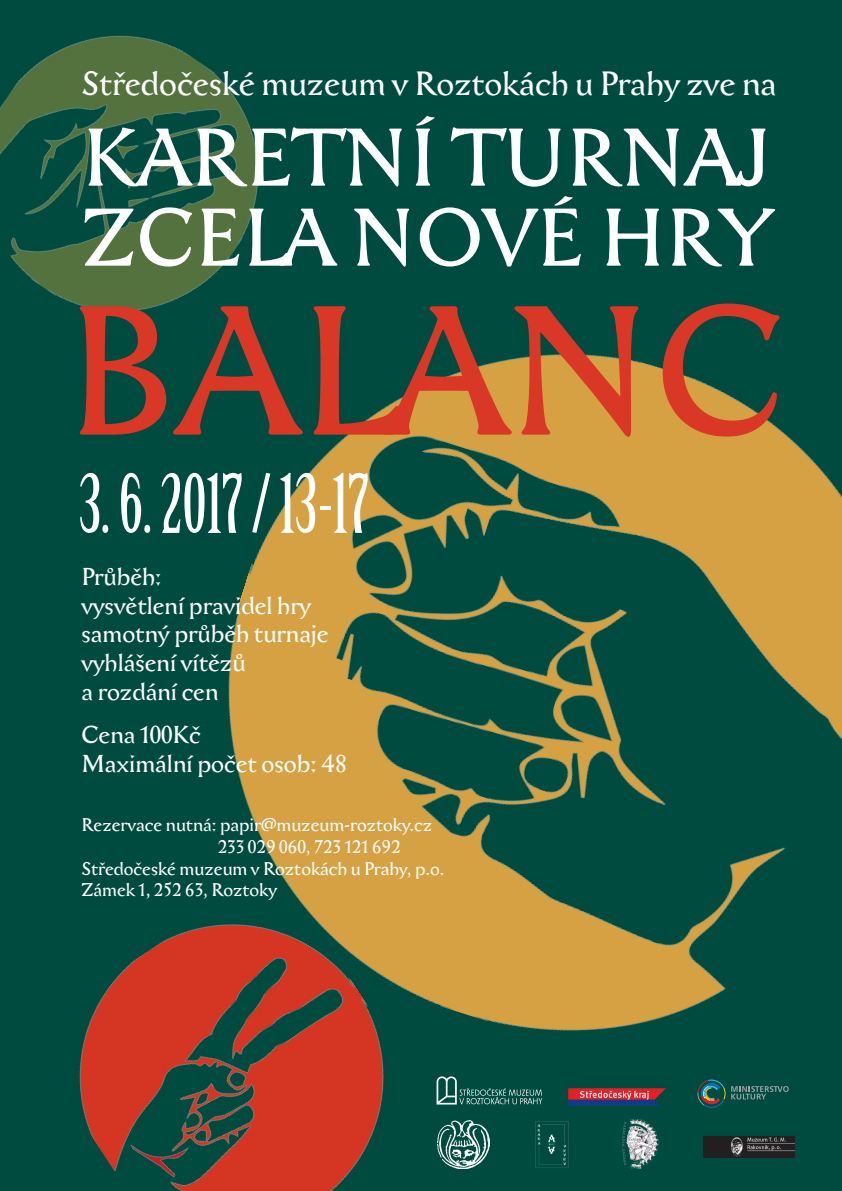
<style>
.page{position:relative;width:842px;height:1191px;background:#004b40}
.page>*{position:absolute;margin:0;border:0;box-sizing:border-box;transform-origin:0 0}
.t1{font:180px "Aichel";letter-spacing:.015em;color:#d93826}
.t2{font:80px/80px "Aichel";letter-spacing:.015em;color:#fff}
.t3{font:80px "Birch Std";color:#fff}
.t4{font:33px "Aichel";color:#fff}
.t5{font:24px/28.8px "Aichel";color:#fff}
.t6{font:18px "Aichel";color:#fff}
</style>
<div class="page">
<img style="left:228px;top:354px;width:614px;height:754px">
<img style="left:0;top:35px;width:311px;height:330px">
<img style="left:79px;top:866px;width:365px;height:325px">
<svg style="left:437px;top:1076px;width:105px;height:28px"></svg>
<svg style="left:568px;top:1088px;width:98px;height:17px"></svg>
<svg style="left:731px;top:1086px;width:58px;height:13px"></svg>
<svg style="left:697px;top:1079px;width:28px;height:28px"></svg>
<img style="left:622px;top:1119px;width:37px;height:50px">
<img style="left:438px;top:1120px;width:51px;height:48px">
<img style="left:703px;top:1136px;width:91px;height:21px">
<img style="left:535px;top:1121px;width:34px;height:47px">
<h3 class="t4" style="left:81px;top:65px;width:696px">Středočeské muzeum v Roztokách u Prahy zve na</h3>
<h2 class="t2" style="left:82px;top:119px;width:692px">KARETNÍ TURNAJ<br>ZCELA NOVÉ HRY</h2>
<h1 class="t1" style="left:65px;top:273px;width:720px">BALANC</h1>
<h2 class="t3" style="left:79px;top:459px;width:291px">3. 6. 2017 / 13-17</h2>
<h3 class="t5" style="left:81px;top:562px;width:249px">Průběh:<br>vysvětlení pravidel hry samotný průběh turnaje vyhlášení vítězů<br>a rozdání cen</h3>
<h3 class="t5" style="left:81px;top:721px;width:267px">Cena 100Kč<br>Maximální počet osob: 48</h3>
<p class="t6" style="left:81px;top:815px;width:352px">Rezervace nutná: papir@muzeum-roztoky.cz</p>
<p class="t6" style="left:218px;top:836px;width:185px">233 029 060, 723 121 692</p>
<p class="t6" style="left:81px;top:858px;width:364px">Středočeské muzeum v Roztokách u Prahy, p.o.</p>
<p class="t6" style="left:81px;top:880px;width:197px">Zámek 1, 252 63, Roztoky</p>
</div>
